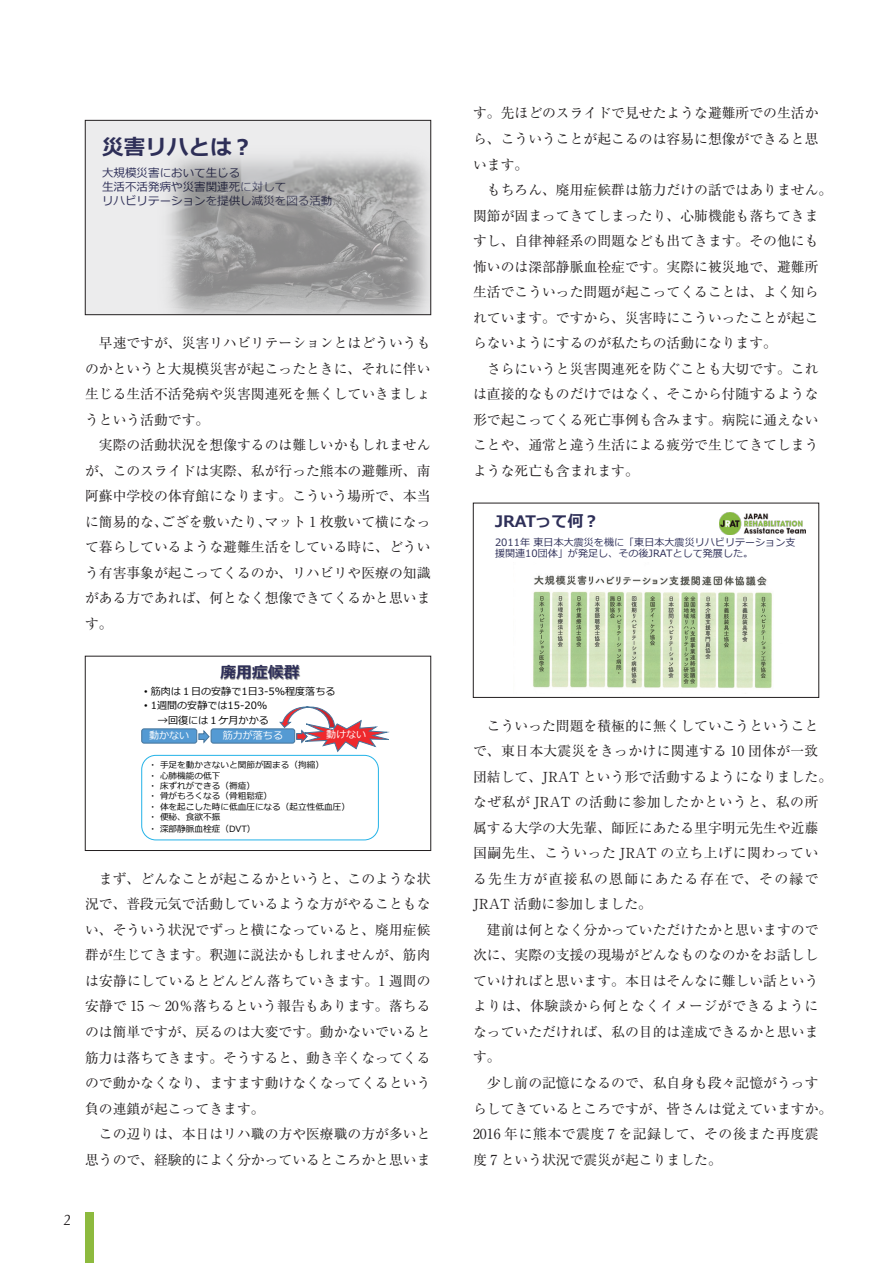
<style>
.page{position:relative;width:893px;height:1263px;background:#fff}
.page>*{position:absolute;margin:0;border:0;box-sizing:border-box;transform-origin:0 0}
.t1{font:700 21.6px "Meiryo";color:#2e2f58}
.t2{font:700 15.9px "Meiryo";color:#2e2f58}
.t3{font:italic 14.85px "Palatino";color:#231f20}
.t4{font:13.8px/25.5px "Ryumin Pr 6 N";color:#231f20}
.t5{font:11.55px/13.8px "Meiryo";color:#2e2f58}
.t6{font:10.05px/11.9px "Meiryo";color:#2e2f58}
.t7{font:10.05px "Meiryo";color:#030303}
.t8{font:10.05px "Meiryo";color:#fff}
.t9{font:8.7px/10.4px "Meiryo";color:#030303}
.s1{font-family:"Arial"}
</style>
<div class="page">
<div style="left:85px;top:1212px;width:9px;height:51px;background:#8dba3e"></div>
<div style="left:85px;top:120px;width:346px;height:195px;background:#ececed"></div>
<img style="left:168px;top:155px;width:261px;height:158px">
<div style="left:85px;top:120px;width:346px;height:195px;border:1px solid #231f20"></div>
<img style="left:220px;top:665px;width:81px;height:16px">
<div style="left:142px;top:755px;width:237px;height:85px;border:1px solid #23b2e7;border-radius:14px"></div>
<div style="left:142px;top:729px;width:55px;height:14px;background:#549ad3;border-radius:2px"></div>
<div style="left:142px;top:729px;width:55px;height:14px;border:1px solid #46759c;border-radius:2px"></div>
<div style="left:211px;top:729px;width:84px;height:14px;background:#549ad3;border-radius:2px"></div>
<div style="left:211px;top:729px;width:84px;height:14px;border:1px solid #46759c;border-radius:2px"></div>
<svg style="left:198px;top:730px;width:11px;height:13px"></svg>
<svg style="left:279px;top:706px;width:111px;height:46px"></svg>
<div style="left:85px;top:656px;width:346px;height:195px;border:1px solid #231f20"></div>
<img style="left:533px;top:575px;width:239px;height:113px">
<img style="left:720px;top:512px;width:85px;height:22px">
<div style="left:473px;top:503px;width:346px;height:195px;border:1px solid #231f20"></div>
<h1 class="t1" style="left:102px;top:132px;width:153px">災害リハとは︖</h1>
<p class="t5" style="left:102px;top:166px;width:232px">⼤規模災害において⽣じる<br>⽣活不活発病や災害関連死に対して<br>リハビリテーションを提供し減災を図る活動</p>
<p class="t4" style="left:85px;top:329px;width:347px">　早速ですが、災害リハビリテーションとはどういうものかというと大規模災害が起こったときに、それに伴い生じる生活不活発病や災害関連死を無くしていきましょうという活動です。<br>　実際の活動状況を想像するのは難しいかもしれませんが、このスライドは実際、私が行った熊本の避難所、南阿蘇中学校の体育館になります。こういう場所で、本当に簡易的な、ござを敷いたり、マット 1 枚敷いて横になって暮らしているような避難生活をしている時に、どういう有害事象が起こってくるのか、リハビリや医療の知識がある方であれば、何となく想像できてくるかと思います。</p>
<p class="t2" style="left:220px;top:661px;width:81px">廃⽤症候群</p>
<p class="t7" style="left:144px;top:684px;width:193px"><span class="s1">•</span> 筋⾁は１⽇の安静で1⽇3-5%程度落ちる</p>
<p class="t7" style="left:144px;top:698px;width:124px"><span class="s1">•</span> 1週間の安静では15-20％</p>
<p class="t7" style="left:158px;top:713px;width:112px">→回復には１ケ⽉かかる</p>
<p class="t9" style="left:148px;top:760px;width:203px">・ ⼿⾜を動かさないと関節が固まる（拘縮）<br>・ ⼼肺機能の低下<br>・床ずれができる（褥瘡）<br>・ ⾻がもろくなる（⾻粗鬆症）<br>・体を起こした時に低⾎圧になる（起⽴性低⾎圧）・便秘、⾷欲不振</p>
<p class="t9" style="left:148px;top:824px;width:109px">・深部静脈⾎栓症（DVT）</p>
<p class="t8" style="left:149px;top:728px;width:42px">動かない</p>
<p class="t8" style="left:223px;top:728px;width:62px">筋⼒が落ちる</p>
<p class="t8" style="left:326px;top:727px;width:42px">動けない</p>
<p class="t4" style="left:85px;top:865px;width:347px">　まず、どんなことが起こるかというと、このような状況で、普段元気で活動しているような方がやることもない、そういう状況でずっと横になっていると、廃用症候群が生じてきます。釈迦に説法かもしれませんが、筋肉は安静にしているとどんどん落ちていきます。1 週間の安静で 15 ～ 20％落ちるという報告もあります。落ちるのは簡単ですが、戻るのは大変です。動かないでいると筋力は落ちてきます。そうすると、動き辛くなってくるので動かなくなり、ますます動けなくなってくるという負の連鎖が起こってきます。<br>　この辺りは、本日はリハ職の方や医療職の方が多いと思うので、経験的によく分かっているところかと思いま</p>
<p class="t3" style="left:64px;top:1207px;width:9px">2</p>
<p class="t4" style="left:473px;top:100px;width:361px">す。先ほどのスライドで見せたような避難所での生活から、こういうことが起こるのは容易に想像ができると思います。<br>　もちろん、廃用症候群は筋力だけの話ではありません。関節が固まってきてしまったり、心肺機能も落ちてきますし、自律神経系の問題なども出てきます。その他にも怖いのは深部静脈血栓症です。実際に被災地で、避難所生活でこういった問題が起こってくることは、よく知られています。ですから、災害時にこういったことが起こらないようにするのが私たちの活動になります。<br>　さらにいうと災害関連死を防ぐことも大切です。これは直接的なものだけではなく、そこから付随するような形で起こってくる死亡事例も含みます。病院に通えないことや、通常と違う生活による疲労で生じてきてしまうような死亡も含まれます。</p>
<p class="t2" style="left:495px;top:510px;width:106px">JRATって何︖</p>
<p class="t6" style="left:495px;top:536px;width:302px">2011年東⽇本⼤震災を機に「東⽇本⼤震災リハビリテーション⽀援関連10団体」が発⾜し、その後JRATとして発展した。</p>
<p class="t4" style="left:473px;top:712px;width:361px">　こういった問題を積極的に無くしていこうということで、東日本大震災をきっかけに関連する 10 団体が一致団結して、JRAT という形で活動するようになりました。なぜ私が JRAT の活動に参加したかというと、私の所属する大学の大先輩、師匠にあたる里宇明元先生や近藤国嗣先生、こういった JRAT の立ち上げに関わっている先生方が直接私の恩師にあたる存在で、その縁で<br>JRAT 活動に参加しました。<br>　建前は何となく分かっていただけたかと思いますので次に、実際の支援の現場がどんなものなのかをお話ししていければと思います。本日はそんなに難しい話というよりは、体験談から何となくイメージができるようになっていただければ、私の目的は達成できるかと思います。<br>　少し前の記憶になるので、私自身も段々記憶がうっすらしてきているところですが、皆さんは覚えていますか。<br>2016 年に熊本で震度 7 を記録して、その後また再度震度 7 という状況で震災が起こりました。</p>
</div>
